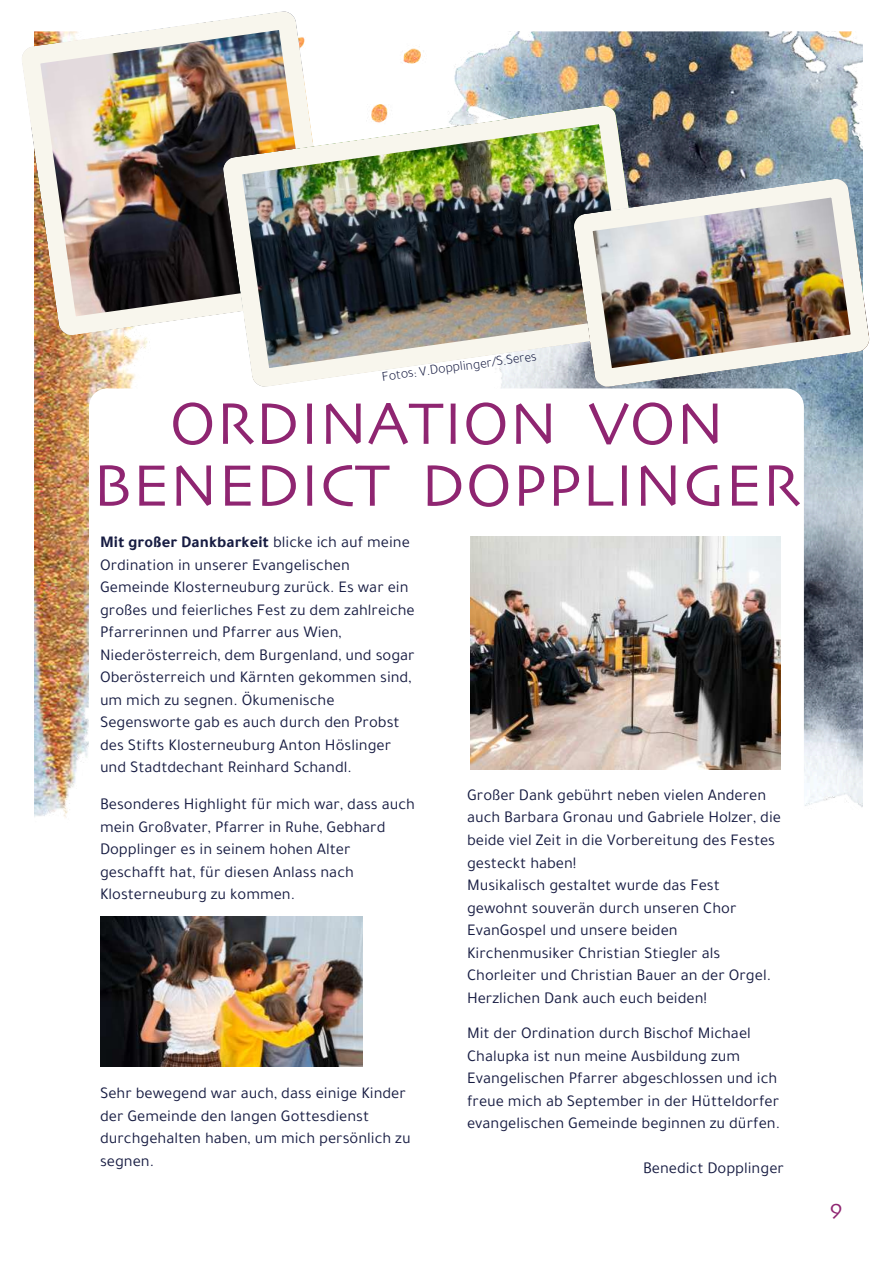
<style>
.page{position:relative;width:894px;height:1264px;background:#fff}
.page>*{position:absolute;margin:0;border:0;box-sizing:border-box;transform-origin:0 0}
.t1{font:61.5px/61.8px "Skia";color:#8f2571;text-align:center}
.t2{font:22.5px "Skia";color:#8f2571}
.t3{font:16.5px/22.5px "Tajawal";color:#171c42}
.t4{font:300 13.8px "Tajawal";color:#171c42}
.s1{font-weight:700}
</style>
<div class="page">
<img style="left:35px;top:32px;width:827px;height:786px">
<svg style="left:89px;top:388px;width:714px;height:623px"></svg>
<img style="left:100px;top:916px;width:262px;height:150px">
<img style="left:470px;top:536px;width:310px;height:233px">
<img style="left:22px;top:11px;width:312px;height:325px">
<img style="left:223px;top:105px;width:422px;height:282px">
<img style="left:573px;top:178px;width:296px;height:209px">
<p class="t4" style="left:380px;top:368px;width:158px;rotate:-8deg">Fotos: V.Dopplinger/S.Seres</p>
<h1 class="t1" style="left:93px;top:396px;width:709px">ORDINATION VON<br>BENEDICT DOPPLINGER</h1>
<p class="t3" style="left:100px;top:530px;width:316px"><span class="s1">Mit großer Dankbarkeit</span> blicke ich auf meine Ordination in unserer Evangelischen Gemeinde Klosterneuburg zurück. Es war ein großes und feierliches Fest zu dem zahlreiche Pfarrerinnen und Pfarrer aus Wien, Niederösterreich, dem Burgenland, und sogar Oberösterreich und Kärnten gekommen sind, um mich zu segnen. Ökumenische Segensworte gab es auch durch den Probst des Stifts Klosterneuburg Anton Höslinger und Stadtdechant Reinhard Schandl.</p>
<p class="t3" style="left:467px;top:783px;width:315px">Großer Dank gebührt neben vielen Anderen auch Barbara Gronau und Gabriele Holzer, die beide viel Zeit in die Vorbereitung des Festes gesteckt haben!<br>Musikalisch gestaltet wurde das Fest gewohnt souverän durch unseren Chor EvanGospel und unsere beiden Kirchenmusiker Christian Stiegler als Chorleiter und Christian Bauer an der Orgel.<br>Herzlichen Dank auch euch beiden!</p>
<p class="t3" style="left:100px;top:792px;width:316px">Besonderes Highlight für mich war, dass auch mein Großvater, Pfarrer in Ruhe, Gebhard Dopplinger es in seinem hohen Alter geschafft hat, für diesen Anlass nach Klosterneuburg zu kommen.</p>
<p class="t3" style="left:100px;top:1081px;width:312px">Sehr bewegend war auch, dass einige Kinder der Gemeinde den langen Gottesdienst durchgehalten haben, um mich persönlich zu segnen.</p>
<p class="t3" style="left:467px;top:1021px;width:314px">Mit der Ordination durch Bischof Michael Chalupka ist nun meine Ausbildung zum Evangelischen Pfarrer abgeschlossen und ich freue mich ab September in der Hütteldorfer evangelischen Gemeinde beginnen zu dürfen.</p>
<p class="t3" style="left:642px;top:1156px;width:142px">Benedict Dopplinger</p>
<h2 class="t2" style="left:829px;top:1194px;width:14px">9</h2>
</div>
